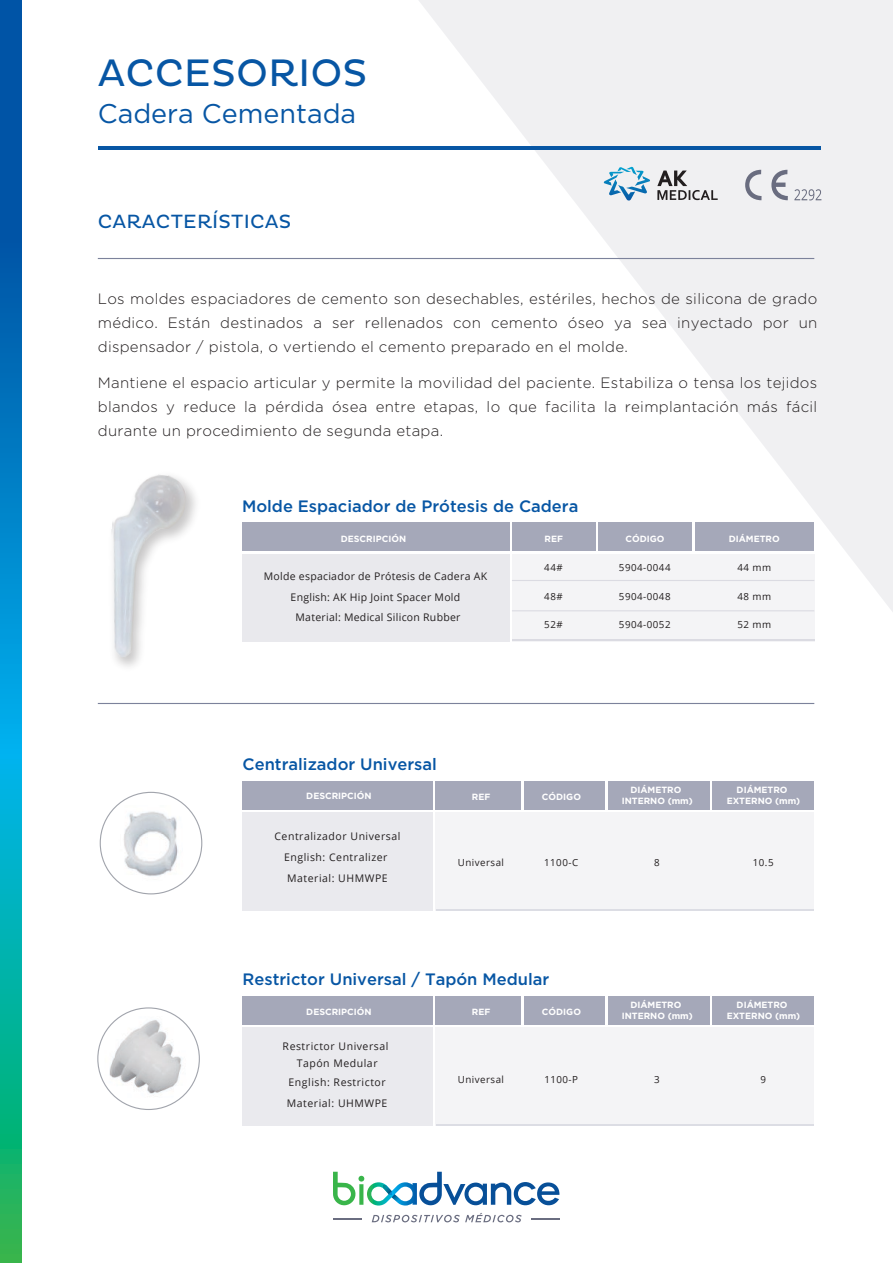
<style>
.page{position:relative;width:893px;height:1263px;background:#fff}
.page>*{position:absolute;margin:0;border:0;box-sizing:border-box;transform-origin:0 0}
.t1{font:39px "Pluto";color:#0756a4}
.t2{font:27px "Gotham";color:#0756a4}
.t3{font:19.5px "Pluto";letter-spacing:.01em;color:#0756a4}
.t4{font:500 16.5px "Gotham";color:#0756a4}
.t5{font:300 15px/24px "Gotham";letter-spacing:.02em;color:#231f20;text-align:justify}
.t6{font:10.5px/21px "Open Sans";letter-spacing:.05em;color:#231f20;text-align:center}
.t7{font:10.5px/20.4px "Open Sans";letter-spacing:.025em;color:#231f20;text-align:center}
.t8{font:9.75px "Open Sans";letter-spacing:.05em;color:#231f20}
.t9{font:700 9px/11.2px "Gotham";color:#fff;text-align:center}
</style>
<div class="page">
<svg style="left:0;top:0;width:21px;height:1263px;background:#038db0"></svg>
<svg style="left:333px;top:1172px;width:226px;height:34px"></svg>
<svg style="left:334px;top:1218px;width:28px;height:1px"></svg>
<svg style="left:531px;top:1218px;width:29px;height:1px"></svg>
<svg style="left:372px;top:1213px;width:150px;height:9px"></svg>
<svg style="left:408px;top:0;width:485px;height:629px;fill:#f0f0f2"></svg>
<hr style="left:98px;top:258px;width:716px;height:1px;background:#7c829b">
<hr style="left:98px;top:147px;width:723px;height:3px;background:#0756a4">
<img style="left:110px;top:473px;width:78px;height:189px">
<div style="left:512px;top:554px;width:302px;height:87px;background:#f4f4f6"></div>
<hr style="left:512px;top:580px;width:302px;height:1px;background:#dbdbe2">
<hr style="left:512px;top:610px;width:302px;height:1px;background:#dbdbe2">
<hr style="left:512px;top:640px;width:302px;height:1px;background:#dbdbe2">
<div style="left:695px;top:522px;width:119px;height:29px;background:#a5a8b9"></div>
<div style="left:598px;top:522px;width:94px;height:29px;background:#a5a8b9"></div>
<div style="left:512px;top:522px;width:83px;height:29px;background:#a5a8b9"></div>
<div style="left:242px;top:554px;width:267px;height:87px;background:#e9e9ed"></div>
<div style="left:242px;top:522px;width:267px;height:29px;background:#a5a8b9"></div>
<svg style="left:745px;top:170px;width:16px;height:30px"></svg>
<svg style="left:771px;top:170px;width:17px;height:30px"></svg>
<svg style="left:794px;top:189px;width:27px;height:11px"></svg>
<svg style="left:657px;top:171px;width:61px;height:29px"></svg>
<svg style="left:604px;top:167px;width:46px;height:29px"></svg>
<img style="left:113px;top:805px;width:77px;height:76px">
<img style="left:105px;top:1016px;width:82px;height:82px">
<div style="left:242px;top:781px;width:191px;height:29px;background:#a5a8b9"></div>
<div style="left:436px;top:812px;width:378px;height:98px;background:#f4f4f6"></div>
<div style="left:242px;top:813px;width:191px;height:98px;background:#eaeaee"></div>
<hr style="left:436px;top:909px;width:378px;height:2px;background:#dcdde4">
<div style="left:524px;top:781px;width:81px;height:29px;background:#a5a8b9"></div>
<div style="left:436px;top:781px;width:85px;height:29px;background:#a5a8b9"></div>
<div style="left:608px;top:781px;width:101px;height:29px;background:#a5a8b9"></div>
<div style="left:713px;top:781px;width:101px;height:29px;background:#a5a8b9"></div>
<div style="left:242px;top:997px;width:191px;height:28px;background:#a5a8b9"></div>
<div style="left:436px;top:1028px;width:378px;height:98px;background:#f4f4f6"></div>
<div style="left:242px;top:1028px;width:191px;height:98px;background:#eaeaee"></div>
<hr style="left:436px;top:1124px;width:378px;height:1px;background:#dcdde4">
<div style="left:524px;top:997px;width:81px;height:28px;background:#a5a8b9"></div>
<div style="left:436px;top:997px;width:85px;height:28px;background:#a5a8b9"></div>
<div style="left:608px;top:997px;width:101px;height:28px;background:#a5a8b9"></div>
<div style="left:713px;top:997px;width:101px;height:28px;background:#a5a8b9"></div>
<hr style="left:98px;top:703px;width:716px;height:1px;background:#7c829b">
<h1 class="t1" style="left:98px;top:51px;width:271px">ACCESORIOS</h1>
<h2 class="t2" style="left:98px;top:96px;width:260px">Cadera Cementada</h2>
<h3 class="t3" style="left:98px;top:210px;width:195px">CARACTERÍSTICAS</h3>
<p class="t5" style="left:98px;top:286px;width:721px">Los moldes espaciadores de cemento son desechables, estériles, hechos de silicona de grado médico. Están destinados a ser rellenados con cemento óseo ya sea inyectado por un dispensador / pistola, o vertiendo el cemento preparado en el molde.</p>
<p class="t5" style="left:98px;top:370px;width:721px">Mantiene el espacio articular y permite la movilidad del paciente. Estabiliza o tensa los tejidos blandos y reduce la pérdida ósea entre etapas, lo que facilita la reimplantación más fácil durante un procedimiento de segunda etapa.</p>
<p class="t4" style="left:242px;top:495px;width:338px">Molde Espaciador de Prótesis de Cadera</p>
<p class="t9" style="left:341px;top:533px;width:67px">DESCRIPCIÓN</p>
<p class="t9" style="left:544px;top:533px;width:20px">REF</p>
<p class="t9" style="left:625px;top:533px;width:41px">CÓDIGO</p>
<p class="t9" style="left:729px;top:533px;width:53px">DIÁMETRO</p>
<p class="t7" style="left:264px;top:566px;width:225px">Molde espaciador de Prótesis de Cadera AK<br>English: AK Hip Joint Spacer Mold</p>
<p class="t7" style="left:296px;top:607px;width:166px">Material: Medical Silicon Rubber</p>
<p class="t8" style="left:544px;top:561px;width:20px">44#</p>
<p class="t8" style="left:544px;top:589px;width:20px">48#</p>
<p class="t8" style="left:544px;top:618px;width:20px">52#</p>
<p class="t8" style="left:619px;top:561px;width:53px">5904-0044</p>
<p class="t8" style="left:619px;top:589px;width:53px">5904-0048</p>
<p class="t8" style="left:619px;top:618px;width:53px">5904-0052</p>
<p class="t8" style="left:737px;top:561px;width:35px">44 mm</p>
<p class="t8" style="left:737px;top:589px;width:35px">48 mm</p>
<p class="t8" style="left:737px;top:618px;width:35px">52 mm</p>
<p class="t4" style="left:243px;top:753px;width:196px">Centralizador Universal</p>
<p class="t9" style="left:306px;top:790px;width:67px">DESCRIPCIÓN</p>
<p class="t9" style="left:542px;top:791px;width:41px">CÓDIGO</p>
<p class="t9" style="left:472px;top:791px;width:20px">REF</p>
<p class="t6" style="left:274px;top:825px;width:127px">Centralizador Universal<br>English: Centralizer<br>Material: UHMWPE</p>
<p class="t8" style="left:458px;top:856px;width:48px">Universal</p>
<p class="t8" style="left:544px;top:856px;width:36px">1100-C</p>
<p class="t4" style="left:243px;top:969px;width:308px">Restrictor Universal / Tapón Medular</p>
<p class="t9" style="left:622px;top:784px;width:73px">DIÁMETRO<br>INTERNO (mm)</p>
<p class="t8" style="left:654px;top:856px;width:7px">8</p>
<p class="t9" style="left:727px;top:784px;width:75px">DIÁMETRO<br>EXTERNO (mm)</p>
<p class="t8" style="left:753px;top:856px;width:22px">10.5</p>
<p class="t9" style="left:306px;top:1006px;width:67px">DESCRIPCIÓN</p>
<p class="t9" style="left:472px;top:1006px;width:20px">REF</p>
<p class="t9" style="left:542px;top:1006px;width:41px">CÓDIGO</p>
<p class="t9" style="left:622px;top:999px;width:73px">DIÁMETRO<br>INTERNO (mm)</p>
<p class="t9" style="left:727px;top:999px;width:75px">DIÁMETRO<br>EXTERNO (mm)</p>
<p class="t6" style="left:283px;top:1038px;width:107px;line-height:16.5px">Restrictor Universal<br>Tapón Medular</p>
<p class="t6" style="left:287px;top:1071px;width:102px;text-align:left">English: Restrictor<br>Material: UHMWPE</p>
<p class="t8" style="left:654px;top:1072px;width:7px">3</p>
<p class="t8" style="left:760px;top:1072px;width:7px">9</p>
<p class="t8" style="left:458px;top:1072px;width:48px">Universal</p>
<p class="t8" style="left:544px;top:1072px;width:35px">1100-P</p>
</div>
